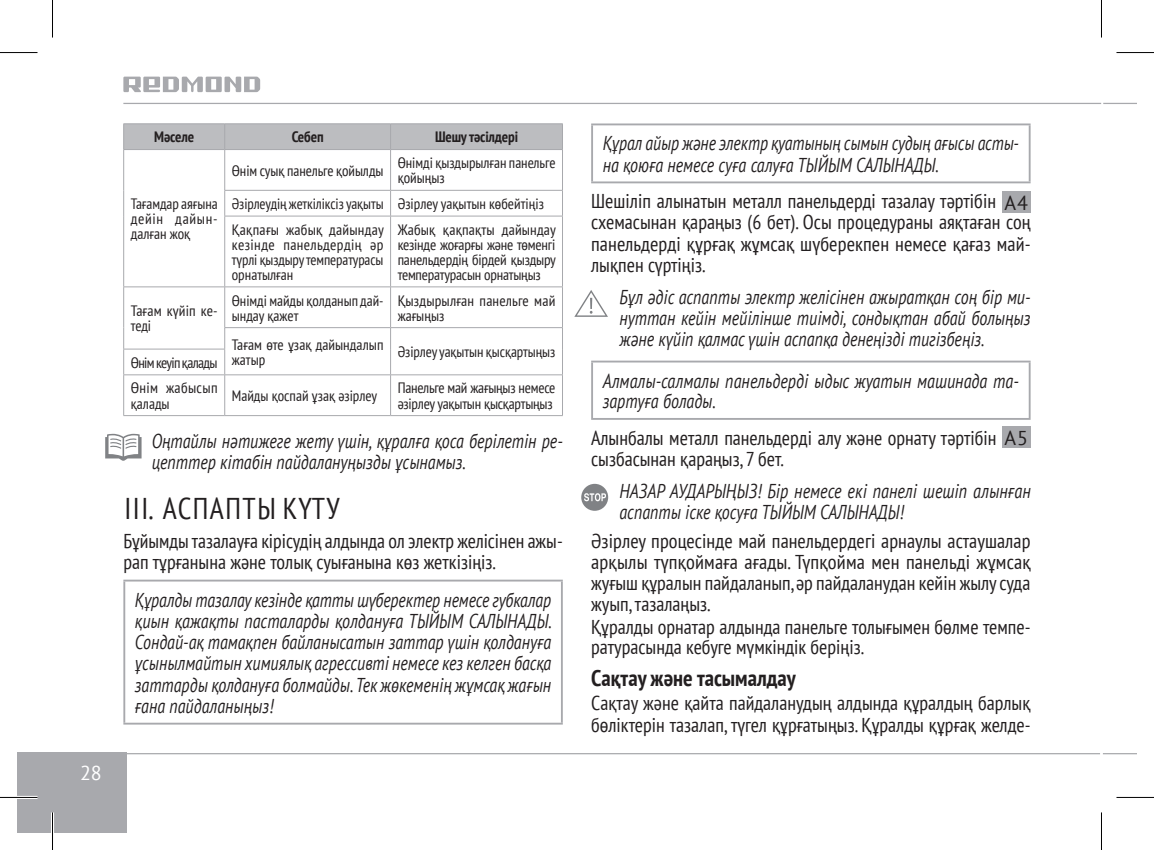
<style>
.page{position:relative;width:1154px;height:850px;background:#fff}
.page>*{position:absolute;margin:0;border:0;box-sizing:border-box;transform-origin:0 0}
.t1{font:condensed 30px "PT Sans";letter-spacing:.05em;color:#231f20}
.t2{font:700 condensed 22.5px "PT Sans";color:#231f20}
.t3{font:condensed 20px/21.2px "PT Sans";color:#231f20}
.t4{font:italic 20px/21.2px "PT Sans";color:#231f20;text-align:justify;scale:.79 1}
.t5{font:italic 20px/21.2px "PT Sans";color:#231f20;scale:.8 1}
.t6{font:italic 20px/21.2px "PT Sans";color:#231f20;scale:.81 1}
.t7{font:20px "PT Sans";color:#fff}
.t8{font:condensed 15px/15px "PT Sans";letter-spacing:-.005em;color:#231f20}
.t9{font:condensed 15px/25.8px "PT Sans";letter-spacing:-.04em;color:#231f20}
.t10{font:700 condensed 15px "PT Sans";letter-spacing:-.01em;color:#231f20}
.s1{font-stretch:normal}
</style>
<div class="page">
<div style="left:17px;top:752px;width:110px;height:80px;background:#a8a9ad"></div>
<svg style="left:123px;top:77px;width:137px;height:15px"></svg>
<hr style="left:123px;top:103px;width:978px;height:1px;background:#a8a9ad">
<hr style="left:102px;top:752px;width:998px;height:2px;background:#a8a9ad">
<hr style="left:1103px;top:752px;width:34px;height:2px;background:#a8a9ad">
<hr style="left:1103px;top:103px;width:34px;height:1px;background:#a8a9ad">
<hr style="left:123px;top:123px;width:102px;height:1px;background:#a8a9ad">
<hr style="left:225px;top:123px;width:166px;height:1px;background:#a8a9ad">
<hr style="left:391px;top:123px;width:172px;height:1px;background:#a8a9ad">
<div style="left:123px;top:124px;width:440px;height:25px;background:#bcbdc0"></div>
<hr style="left:123px;top:149px;width:102px;height:1px;background:#a8a9ad">
<hr style="left:123px;top:150px;width:1px;height:40px;background:#a8a9ad">
<hr style="left:225px;top:149px;width:166px;height:1px;background:#a8a9ad">
<hr style="left:224px;top:150px;width:1px;height:40px;background:#a8a9ad">
<hr style="left:391px;top:149px;width:172px;height:1px;background:#a8a9ad">
<hr style="left:390px;top:150px;width:1px;height:40px;background:#a8a9ad">
<hr style="left:562px;top:150px;width:1px;height:40px;background:#a8a9ad">
<svg style="left:123px;top:190px;width:1px;height:26px"></svg>
<hr style="left:224px;top:190px;width:167px;height:1px;background:#a8a9ad">
<svg style="left:224px;top:190px;width:1px;height:25px"></svg>
<hr style="left:391px;top:190px;width:172px;height:1px;background:#a8a9ad">
<svg style="left:390px;top:190px;width:1px;height:25px"></svg>
<svg style="left:562px;top:190px;width:1px;height:25px"></svg>
<hr style="left:123px;top:216px;width:1px;height:70px;background:#a8a9ad">
<hr style="left:224px;top:215px;width:167px;height:1px;background:#a8a9ad">
<hr style="left:224px;top:216px;width:1px;height:70px;background:#a8a9ad">
<hr style="left:391px;top:215px;width:172px;height:1px;background:#a8a9ad">
<hr style="left:390px;top:216px;width:1px;height:70px;background:#a8a9ad">
<hr style="left:562px;top:216px;width:1px;height:70px;background:#a8a9ad">
<hr style="left:123px;top:286px;width:102px;height:1px;background:#a8a9ad">
<hr style="left:123px;top:287px;width:1px;height:40px;background:#a8a9ad">
<hr style="left:225px;top:286px;width:166px;height:1px;background:#a8a9ad">
<hr style="left:224px;top:287px;width:1px;height:40px;background:#a8a9ad">
<hr style="left:391px;top:286px;width:172px;height:1px;background:#a8a9ad">
<hr style="left:390px;top:287px;width:1px;height:40px;background:#a8a9ad">
<hr style="left:562px;top:287px;width:1px;height:40px;background:#a8a9ad">
<hr style="left:224px;top:327px;width:167px;height:1px;background:#a8a9ad">
<hr style="left:391px;top:327px;width:172px;height:1px;background:#a8a9ad">
<hr style="left:123px;top:348px;width:102px;height:1px;background:#a8a9ad">
<svg style="left:123px;top:327px;width:1px;height:47px"></svg>
<svg style="left:224px;top:328px;width:1px;height:46px"></svg>
<svg style="left:390px;top:328px;width:1px;height:46px"></svg>
<svg style="left:562px;top:328px;width:1px;height:46px"></svg>
<hr style="left:123px;top:374px;width:102px;height:1px;background:#a8a9ad">
<hr style="left:123px;top:375px;width:1px;height:40px;background:#a8a9ad">
<hr style="left:225px;top:374px;width:166px;height:1px;background:#a8a9ad">
<hr style="left:224px;top:375px;width:1px;height:40px;background:#a8a9ad">
<hr style="left:391px;top:374px;width:172px;height:1px;background:#a8a9ad">
<hr style="left:390px;top:375px;width:1px;height:40px;background:#a8a9ad">
<hr style="left:562px;top:375px;width:1px;height:40px;background:#a8a9ad">
<hr style="left:123px;top:415px;width:102px;height:1px;background:#a8a9ad">
<hr style="left:225px;top:415px;width:166px;height:1px;background:#a8a9ad">
<hr style="left:391px;top:415px;width:172px;height:1px;background:#a8a9ad">
<hr style="left:123px;top:579px;width:440px;height:2px;background:#a8a9ad">
<hr style="left:123px;top:581px;width:2px;height:141px;background:#a8a9ad">
<hr style="left:561px;top:581px;width:2px;height:141px;background:#a8a9ad">
<hr style="left:123px;top:722px;width:440px;height:2px;background:#a8a9ad">
<svg style="left:105px;top:433px;width:37px;height:27px"></svg>
<hr style="left:591px;top:123px;width:439px;height:2px;background:#a8a9ad">
<hr style="left:591px;top:125px;width:2px;height:56px;background:#a8a9ad">
<hr style="left:1029px;top:125px;width:1px;height:56px;background:#a8a9ad">
<hr style="left:591px;top:181px;width:439px;height:2px;background:#a8a9ad">
<div style="left:1002px;top:191px;width:28px;height:22px;background:#a8a9ad"></div>
<hr style="left:591px;top:360px;width:439px;height:2px;background:#a8a9ad">
<hr style="left:591px;top:362px;width:2px;height:56px;background:#a8a9ad">
<hr style="left:1029px;top:362px;width:1px;height:56px;background:#a8a9ad">
<hr style="left:591px;top:418px;width:439px;height:1px;background:#a8a9ad">
<div style="left:1002px;top:426px;width:28px;height:21px;background:#a8a9ad"></div>
<svg style="left:574px;top:290px;width:34px;height:27px"></svg>
<svg style="left:581px;top:483px;width:27px;height:27px"></svg>
<hr style="left:0;top:795px;width:38px;height:3px;background:#fff">
<hr style="left:51px;top:812px;width:3px;height:37px;background:#fff">
<hr style="left:0;top:52px;width:38px;height:1px;background:#000">
<hr style="left:1116px;top:52px;width:38px;height:1px;background:#000">
<hr style="left:0;top:796px;width:38px;height:1px;background:#000">
<hr style="left:1116px;top:796px;width:38px;height:1px;background:#000">
<hr style="left:52px;top:0;width:1px;height:38px;background:#000">
<hr style="left:52px;top:812px;width:1px;height:37px;background:#000">
<hr style="left:1101px;top:0;width:1px;height:38px;background:#000">
<hr style="left:1101px;top:812px;width:1px;height:37px;background:#000">
<p class="t7" style="left:80px;top:759px;width:23px">28</p>
<p class="t10" style="left:154px;top:127px;width:41px">Мәселе</p>
<p class="t10" style="left:292px;top:127px;width:33px">Себеп</p>
<p class="t10" style="left:435px;top:127px;width:85px">Шешу тәсілдері</p>
<p class="t8" style="left:131px;top:196px;width:88px;text-align:justify">Тағамдар аяғына дейін дайын&shy;далған жоқ</p>
<p class="t8" style="left:232px;top:162px;width:153px">Өнім суық панельге қойылды</p>
<p class="t8" style="left:398px;top:155px;width:159px">Өнімді қыздырылған панельге қойыңыз</p>
<p class="t8" style="left:232px;top:190px;width:314px;line-height:25.8px">Әзірлеудің жеткіліксіз уақыты Әзірлеу уақытын көбейтіңіз<br>Қақпағы жабық дайындау</p>
<p class="t8" style="left:232px;top:236px;width:153px;text-align:justify">кезінде панельдердің әр түрлі қыздыру температурасы орнатылған</p>
<p class="t8" style="left:398px;top:221px;width:160px;text-align:justify">Жабық қақпақты дайындау кезінде жоғарғы және төменгі панельдердің бірдей қыздыру температурасын орнатыңыз</p>
<p class="t8" style="left:131px;top:303px;width:88px">Тағам күйіп ке&shy;теді</p>
<p class="t8" style="left:232px;top:292px;width:153px">Өнімді майды қолданып дай&shy;ындау қажет</p>
<p class="t8" style="left:398px;top:292px;width:159px">Қыздырылған панельге май жағыңыз</p>
<p class="t8" style="left:232px;top:336px;width:153px">Тағам өте ұзақ дайындалып жатыр</p>
<p class="t8" style="left:398px;top:344px;width:159px">Әзірлеу уақытын қысқартыңыз</p>
<p class="t9" style="left:131px;top:349px;width:88px">Өнім кеуіп қалады<br>Өнім жабысып</p>
<p class="t8" style="left:131px;top:395px;width:40px">қалады</p>
<p class="t8" style="left:232px;top:387px;width:147px">Майды қоспай ұзақ әзірлеу</p>
<p class="t8" style="left:398px;top:380px;width:159px">Панельге май жағыңыз немесе әзірлеу уақытын қысқартыңыз</p>
<p class="t5" style="left:152px;top:429px;width:515px">Оңтайлы нәтижеге жету үшін, құралға қоса берілетін ре&shy;цепттер кітабін пайдалануңызды ұсынамыз.</p>
<h1 class="t1" style="left:125px;top:489px;width:217px">III. АСПАПТЫ КҮТУ</h1>
<p class="t3" style="left:123px;top:529px;width:441px">Бұйымды тазалауға кірісудің алдында ол электр желісінен ажы&shy;рап тұрғанына және толық суығанына көз жеткізіңіз.</p>
<p class="t4" style="left:135px;top:588px;width:529px">Құралды тазалау кезінде қатты шүберектер немесе губкалар қиын қажақты пасталарды қолдануға ТЫЙЫМ САЛЫНАДЫ.<br>Сондай-ақ тамақпен байланысатын заттар үшін қолдануға ұсынылмайтын химиялық агрессивті немесе кез келген басқа заттарды қолдануға болмайды. Тек жөкеменің жұмсақ жағын ғана пайдаланыңыз!</p>
<p class="t4" style="left:603px;top:132px;width:528px">Құрал айыр және электр қуатының сымын судың ағысы асты&shy;на қоюға немесе суға салуға ТЫЙЫМ САЛЫНАДЫ.</p>
<p class="t3" style="left:591px;top:190px;width:441px">Шешіліп алынатын металл панельдерді тазалау тәртібін <span class="s1">A4 </span>схемасынан қараңыз (6 бет). Осы процедураны аяқтаған соң панельдерді құрғақ жұмсақ шүберекпен немесе қағаз май&shy;лықпен сүртіңіз.</p>
<p class="t5" style="left:619px;top:285px;width:515px;text-align:justify">Бұл әдіс аспапты электр желісінен ажыратқан соң бір ми&shy;нуттан кейін мейілінше тиімді, сондықтан абай болыңыз және күйіп қалмас үшін аспапқа денеңізді тигізбеңіз.</p>
<p class="t5" style="left:603px;top:369px;width:522px;line-height:20.5px">Алмалы-салмалы панельдерді ыдыс жуатын машинада та&shy;зартуға болады.</p>
<p class="t3" style="left:591px;top:426px;width:438px">Алынбалы металл панельдерді алу және орнату тәртібін <span class="s1">A5 </span>сызбасынан қараңыз, 7 бет.</p>
<p class="t6" style="left:619px;top:479px;width:509px">НАЗАР АУДАРЫҢЫЗ! Бір немесе екі панелі шешіп алынған аспапты іске қосуға ТЫЙЫМ САЛЫНАДЫ!</p>
<p class="t3" style="left:591px;top:529px;width:441px">Әзірлеу процесінде май панельдердегі арнаулы астаушалар арқылы түпқоймаға ағады. Түпқойма мен панельді жұмсақ жуғыш құралын пайдаланып, әр пайдаланудан кейін жылу суда жуып, тазалаңыз.<br>Құралды орнатар алдында панельге толығымен бөлме темпе&shy;ратурасында кебуге мүмкіндік беріңіз.</p>
<p class="t2" style="left:591px;top:662px;width:206px">Сақтау және тасымалдау</p>
<p class="t3" style="left:591px;top:692px;width:441px">Сақтау және қайта пайдаланудың алдында құралдың барлық бөліктерін тазалап, түгел құрғатыңыз. Құралды құрғақ желде-</p>
</div>
